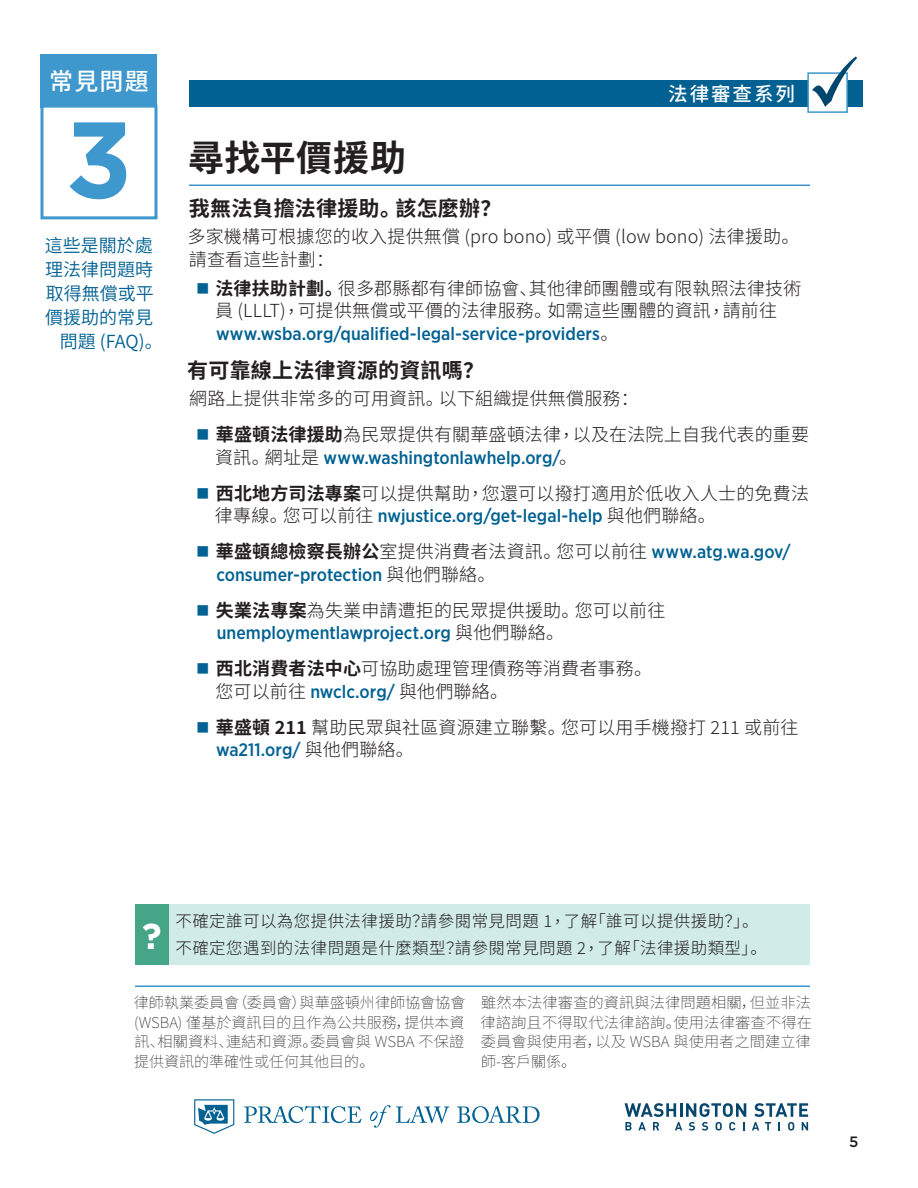
<style>
.page{position:relative;width:918px;height:1188px;background:#fff}
.page>*{position:absolute;margin:0;border:0;box-sizing:border-box;transform-origin:0 0}
.FAQ_Number{font:700 108px "Gotham";color:#3e97cd}
.Lead_H1{font:700 36px "Source Han Sans SC";letter-spacing:.01em;color:#231f20}
.t1{font:700 36px "Gotham";color:#fff}
.t2{font:500 24px "Source Han Sans SC";color:#fff}
.lhc_H1{font:700 21px "Source Han Sans SC";letter-spacing:.01em;color:#231f20}
.t3{font:500 19.5px "Source Han Sans SC";letter-spacing:.1em;color:#fff}
.lhc_diag_ques_text{font:300 18px/22.5px "Source Han Sans SC";letter-spacing:.01em;color:#231f20}
.t4{font:500 18px/22.5px "Gotham Narrow";color:#006192}
._2nd_Page_sub-title{font:18px "Source Han Sans SC";color:#006192}
.Footer_reference{font:300 16.5px "Source Han Sans SC";letter-spacing:.025em;color:#231f20}
.t5{font:200 15px/19.5px "Source Han Sans SC";letter-spacing:.005em;color:#231f20;text-align:justify}
.t6{font:500 15px "Gotham";color:#231f20}
.s1{font-weight:700}
.s2{font-family:"Gotham Narrow";font-weight:500;color:#006192}
.s3{font-family:"Source Han Sans SC";font-weight:700;color:#231f20}
.s4{font-family:"Source Han Sans SC";font-weight:300;color:#231f20}
</style>
<div class="page">
<div style="left:40px;top:54px;width:118px;height:54px;background:#3e97cd"></div>
<div style="left:40px;top:105px;width:118px;height:114px;background:#fff;border:3px solid #3e97cd"></div>
<svg style="left:625px;top:1103px;width:121px;height:28px"></svg>
<svg style="left:752px;top:1103px;width:56px;height:28px"></svg>
<svg style="left:244px;top:1106px;width:118px;height:17px"></svg>
<svg style="left:370px;top:1105px;width:79px;height:23px"></svg>
<svg style="left:457px;top:1106px;width:83px;height:17px"></svg>
<svg style="left:194px;top:1099px;width:40px;height:35px"></svg>
<hr style="left:135px;top:986px;width:675px;height:1px;background:#3e97cd">
<div style="left:189px;top:80px;width:673px;height:27px;background:#006192"></div>
<div style="left:807px;top:72px;width:41px;height:41px;background:#fff;border:2px solid #3e97cd"></div>
<hr style="left:189px;top:184px;width:621px;height:2px;background:#3e97cd">
<div style="left:169px;top:904px;width:641px;height:61px;background:#d1ebe9"></div>
<div style="left:135px;top:904px;width:34px;height:61px;background:#46a586"></div>
<svg style="left:808px;top:72px;width:55px;height:36px"></svg>
<h3 class="t2" style="left:49px;top:67px;width:101px">常見問題</h3>
<p class="FAQ_Number" style="left:65px;top:88px;width:69px">3</p>
<p class="_2nd_Page_sub-title" style="left:45px;top:235px;width:109px">這些是關於處</p>
<p class="_2nd_Page_sub-title" style="left:45px;top:259px;width:109px">理法律問題時</p>
<p class="_2nd_Page_sub-title" style="left:46px;top:283px;width:109px">取得無償或平</p>
<p class="_2nd_Page_sub-title" style="left:45px;top:307px;width:109px">價援助的常見</p>
<p class="_2nd_Page_sub-title" style="left:60px;top:331px;width:105px">問題 (FAQ)。</p>
<p class="t3" style="left:668px;top:83px;width:128px">法律審查系列</p>
<p class="Lead_H1" style="left:188px;top:138px;width:219px">尋找平價援助</p>
<p class="lhc_H1" style="left:189px;top:196px;width:314px">我無法負擔法律援助。該怎麼辦？</p>
<p class="lhc_diag_ques_text" style="left:188px;top:226px;width:614px">多家機構可根據您的收入提供無償 (pro bono) 或平價 (low bono) 法律援助。請查看這些計劃：</p>
<p class="lhc_diag_ques_text" style="left:215px;top:277px;width:588px"><span class="s1">法律扶助計劃。</span>很多郡縣都有律師協會、其他律師團體或有限執照法律技術員 (LLLT)，可提供無償或平價的法律服務。如需這些團體的資訊，請前往<span class="s2">www.wsba.org/qualified-legal-service-providers</span>。</p>
<p class="lhc_H1" style="left:187px;top:358px;width:298px">有可靠線上法律資源的資訊嗎？</p>
<p class="lhc_diag_ques_text" style="left:189px;top:388px;width:451px">網路上提供非常多的可用資訊。以下組織提供無償服務：</p>
<p class="lhc_diag_ques_text" style="left:215px;top:424px;width:595px"><span class="s1">華盛頓法律援助</span>為民眾提供有關華盛頓法律，以及在法院上自我代表的重要資訊。網址是 <span class="s2">www.washingtonlawhelp.org/</span>。</p>
<p class="lhc_diag_ques_text" style="left:215px;top:482px;width:596px"><span class="s1">西北地方司法專案</span>可以提供幫助，您還可以撥打適用於低收入人士的免費法律專線。您可以前往 <span class="s2">nwjustice.org/get-legal-help</span> 與他們聯絡。</p>
<p class="t4" style="left:216px;top:540px;width:576px"><span class="s3">華盛頓總檢察長辦公</span><span class="s4">室提供消費者法資訊。您可以前往</span> www.atg.wa.gov/ consumer-protection <span class="s4">與他們聯絡。</span></p>
<p class="lhc_diag_ques_text" style="left:216px;top:599px;width:451px"><span class="s1">失業法專案</span>為失業申請遭拒的民眾提供援助。您可以前往<span class="s2">unemploymentlawproject.org</span> 與他們聯絡。</p>
<p class="lhc_diag_ques_text" style="left:215px;top:658px;width:438px"><span class="s1">西北消費者法中心</span>可協助處理管理債務等消費者事務。您可以前往 <span class="s2">nwclc.org/</span> 與他們聯絡。</p>
<p class="lhc_diag_ques_text" style="left:216px;top:716px;width:584px"><span class="s1">華盛頓 211</span> 幫助民眾與社區資源建立聯繫。您可以用手機撥打 211 或前往<span class="s2">wa211.org/</span> 與他們聯絡。</p>
<p class="t1" style="left:142px;top:913px;width:21px">?</p>
<p class="Footer_reference" style="left:176px;top:912px;width:585px">不確定誰可以為您提供法律援助？請參閱常見問題 1，了解「誰可以提供援助？」。</p>
<p class="Footer_reference" style="left:176px;top:939px;width:593px">不確定您遇到的法律問題是什麼類型？請參閱常見問題 2，了解「法律援助類型」。</p>
<p class="t5" style="left:134px;top:993px;width:333px">律師執業委員會（委員會）與華盛頓州律師協會協會(WSBA) 僅基於資訊目的且作為公共服務，提供本資訊、相關資料、連結和資源。委員會與 WSBA 不保證提供資訊的準確性或任何其他目的。</p>
<p class="t5" style="left:480px;top:993px;width:333px">雖然本法律審查的資訊與法律問題相關，但並非法律諮詢且不得取代法律諮詢。使用法律審查不得在委員會與使用者，以及 WSBA 與使用者之間建立律師-客戶關係。</p>
<p class="t6" style="left:849px;top:1132px;width:11px">5</p>
</div>
